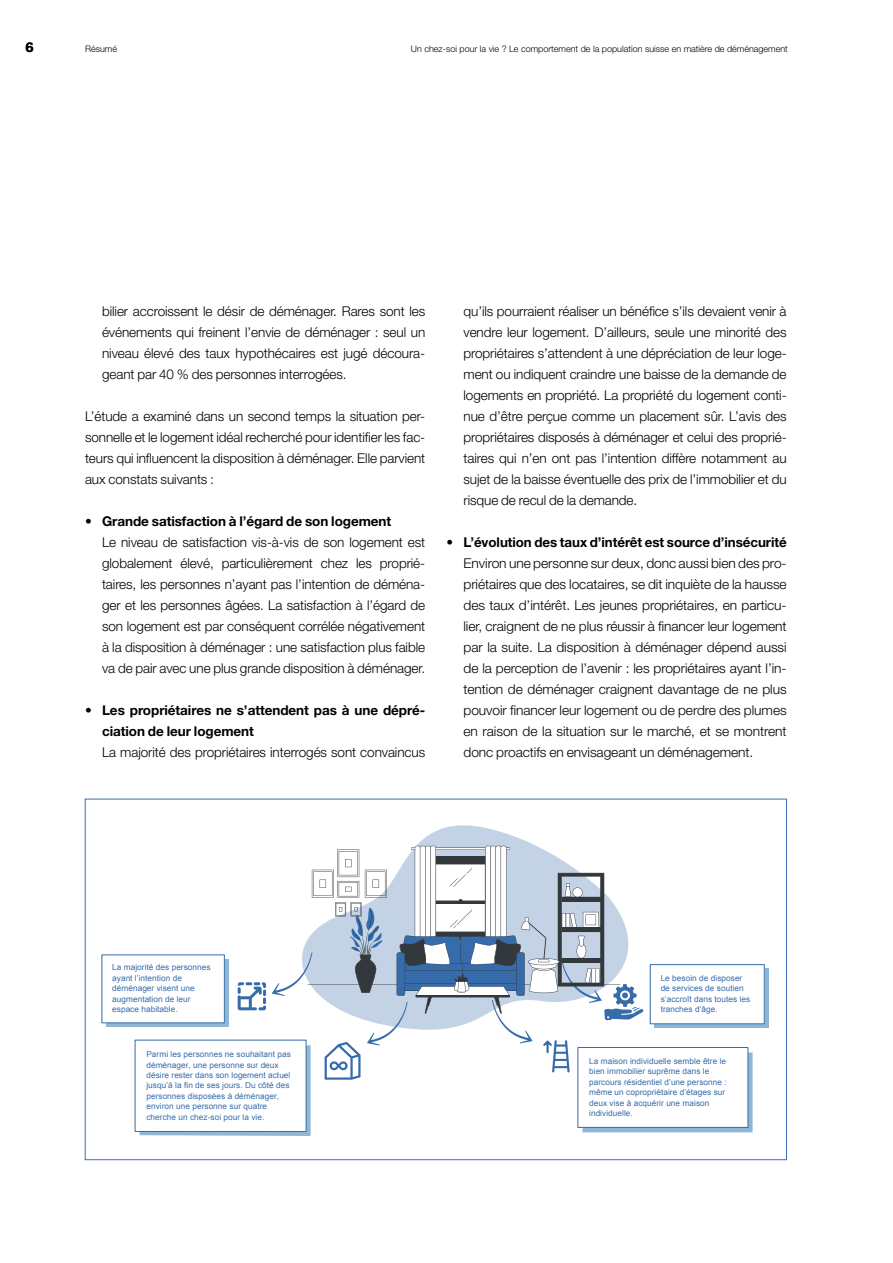
<style>
.page{position:relative;width:893px;height:1263px;background:#fff}
.page>*{position:absolute;margin:0;border:0;box-sizing:border-box;transform-origin:0 0}
.t1{font:300 13.5px/21px "Helvetica Neue LT Std";letter-spacing:-.005em;color:#000;text-align:justify}
.t2{font:700 13.5px/21px "Helvetica Neue LT Std";letter-spacing:-.005em;color:#000}
.t3{font:700 13.5px "Helvetica Rounded LT Std";color:#000}
.t4{font:300 9px "Helvetica Neue LT Std";color:#000}
.t5{font:8.25px/10.5px "Arial";letter-spacing:.005em;color:#366cab}
</style>
<div class="page">
<div style="left:655px;top:968px;width:114px;height:60px;background:#8fb7d5"></div>
<div style="left:650px;top:965px;width:114px;height:59px;background:#fff"></div>
<div style="left:650px;top:964px;width:115px;height:60px;border:1px solid #366cab"></div>
<svg style="left:416px;top:825px;width:120px;height:21px;fill:#c3d3e5"></svg>
<svg style="left:140px;top:846px;width:613px;height:290px"></svg>
<p class="t3" style="left:26px;top:39px;width:10px">6</p>
<p class="t4" style="left:85px;top:43px;width:34px">Résumé</p>
<p class="t4" style="left:411px;top:43px;width:379px">Un chez-soi pour la vie ? Le comportement de la population suisse en matière de déménagement</p>
<p class="t1" style="left:102px;top:301px;width:325px">bilier accroissent le désir de déménager. Rares sont les événements qui freinent l’envie de déménager : seul un niveau élevé des taux hypothécaires est jugé découra&shy;geant par 40 % des personnes interrogées.</p>
<p class="t1" style="left:85px;top:406px;width:342px">L’étude a examiné dans un second temps la situation per&shy;sonnelle et le logement idéal recherché pour identifier les fac&shy;teurs qui influencent la disposition à déménager. Elle parvient aux constats suivants :</p>
<p class="t2" style="left:85px;top:511px;width:308px">• Grande satisfaction à l’égard de son logement</p>
<p class="t1" style="left:102px;top:532px;width:325px">Le niveau de satisfaction vis-à-vis de son logement est globalement élevé, particulièrement chez les proprié&shy;taires, les personnes n’ayant pas l’intention de déména&shy;ger et les personnes âgées. La satisfaction à l’égard de son logement est par conséquent corrélée négativement à la disposition à déménager : une satisfaction plus faible va de pair avec une plus grande disposition à déménager.</p>
<p class="t2" style="left:102px;top:700px;width:325px;text-indent:-17px">• Les propriétaires ne s’attendent pas à une dépré&shy;ciation de leur logement</p>
<p class="t1" style="left:102px;top:742px;width:325px">La majorité des propriétaires interrogés sont convaincus</p>
<p class="t1" style="left:463px;top:301px;width:325px">qu’ils pourraient réaliser un bénéfice s’ils devaient venir à vendre leur logement. D’ailleurs, seule une minorité des propriétaires s’attendent à une dépréciation de leur loge&shy;ment ou indiquent craindre une baisse de la demande de logements en propriété. La propriété du logement conti&shy;nue d’être perçue comme un placement sûr. L’avis des propriétaires disposés à déménager et celui des proprié&shy;taires qui n’en ont pas l’intention diffère notamment au sujet de la baisse éventuelle des prix de l’immobilier et du risque de recul de la demande.</p>
<p class="t2" style="left:446px;top:532px;width:342px">• L’évolution des taux d’intérêt est source d’insécurité</p>
<p class="t1" style="left:463px;top:553px;width:325px">Environ une personne sur deux, donc aussi bien des pro&shy;priétaires que des locataires, se dit inquiète de la hausse des taux d’intérêt. Les jeunes propriétaires, en particu&shy;lier, craignent de ne plus réussir à financer leur logement par la suite. La disposition à déménager dépend aussi de la perception de l’avenir : les propriétaires ayant l’in&shy;tention de déménager craignent davantage de ne plus pouvoir financer leur logement ou de perdre des plumes en raison de la situation sur le marché, et se montrent donc proactifs en envisageant un déménagement.</p>
<p class="t5" style="left:112px;top:962px;width:100px">La majorité des personnes ayant l’intention de déménager visent une augmentation de leur espace habitable.</p>
<p class="t5" style="left:661px;top:973px;width:91px">Le besoin de disposer de services de soutien s’accroît dans toutes les tranches d’âge.</p>
<p class="t5" style="left:146px;top:1049px;width:146px">Parmi les personnes ne souhaitant pas déménager, une personne sur deux désire rester dans son logement actuel jusqu’à la fin de ses jours. Du côté des personnes disposées à déménager, environ une personne sur quatre cherche un chez-soi pour la vie.</p>
<p class="t5" style="left:589px;top:1056px;width:139px">La maison individuelle semble être le bien immobilier suprême dans le parcours résidentiel d’une personne : même un copropriétaire d’étages sur deux vise à acquérir une maison individuelle.</p>
</div>
